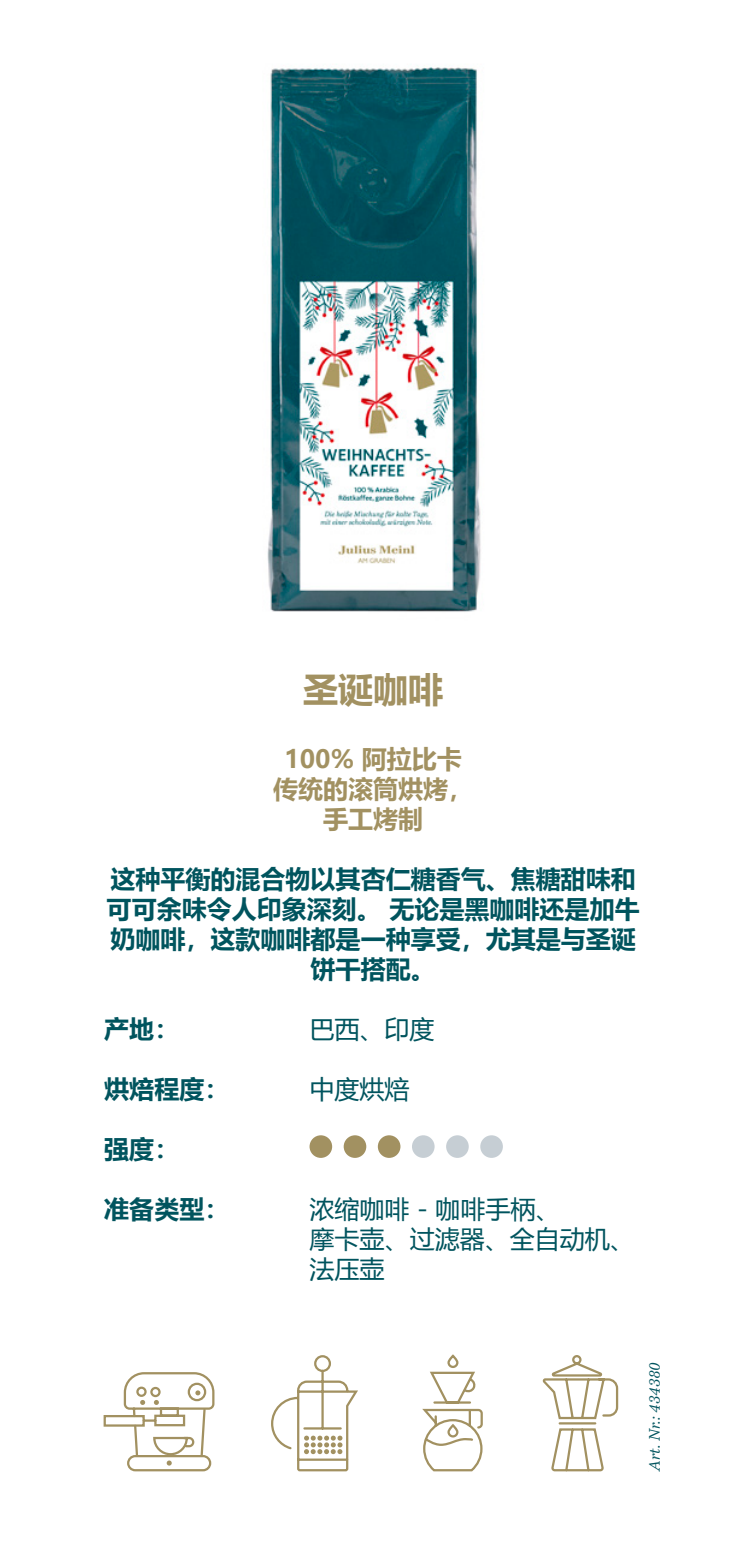
<style>
.page{position:relative;width:745px;height:1560px;background:#fff}
.page>*{position:absolute;margin:0;border:0;box-sizing:border-box;transform-origin:0 0}
.t1{font:700 35px "Microsoft Ya Hei";color:#a29161}
.t2{font:700 25px/30px "Microsoft Ya Hei";color:#00545e;text-align:center}
.t3{font:25px/30px "Microsoft Ya Hei";color:#00545e}
.t4{font:700 25px/30px "Microsoft Ya Hei";color:#a29161;text-align:center}
.t5{font:italic 15px "Bressay";color:#00545e}
</style>
<div class="page">
<div style="left:309px;top:1135px;width:23px;height:22px;background:#a29161;border-radius:50%"></div>
<div style="left:343px;top:1135px;width:23px;height:22px;background:#a29161;border-radius:50%"></div>
<div style="left:377px;top:1135px;width:23px;height:22px;background:#a29161;border-radius:50%"></div>
<div style="left:411px;top:1135px;width:23px;height:22px;background:#c6ced4;border-radius:50%"></div>
<div style="left:446px;top:1135px;width:22px;height:22px;background:#c6ced4;border-radius:50%"></div>
<div style="left:480px;top:1135px;width:22px;height:22px;background:#c6ced4;border-radius:50%"></div>
<svg style="left:271px;top:1355px;width:87px;height:117px"></svg>
<svg style="left:422px;top:1355px;width:61px;height:117px"></svg>
<svg style="left:542px;top:1355px;width:77px;height:117px"></svg>
<svg style="left:103px;top:1372px;width:112px;height:100px"></svg>
<img style="left:267px;top:64px;width:214px;height:548px">
<h1 class="t1" style="left:303px;top:664px;width:141px">圣诞咖啡</h1>
<p class="t4" style="left:273px;top:742px;width:201px">100% 阿拉比卡传统的滚筒烘烤，手工烤制</p>
<p class="t2" style="left:107px;top:862px;width:534px">这种平衡的混合物以其杏仁糖香气、焦糖甜味和可可余味令人印象深刻。 无论是黑咖啡还是加牛奶咖啡，这款咖啡都是一种享受，尤其是与圣诞饼干搭配。</p>
<p class="t2" style="left:104px;top:1012px;width:76px">产地：</p>
<p class="t3" style="left:309px;top:1012px;width:127px">巴西、印度</p>
<p class="t2" style="left:104px;top:1072px;width:126px">烘焙程度：</p>
<p class="t3" style="left:309px;top:1072px;width:102px">中度烘焙</p>
<p class="t2" style="left:104px;top:1132px;width:76px">强度：</p>
<p class="t2" style="left:104px;top:1192px;width:126px">准备类型：</p>
<p class="t3" style="left:309px;top:1192px;width:326px">浓缩咖啡 - 咖啡手柄、<br>摩卡壶、过滤器、全自动机、法压壶</p>
<p class="t5" style="left:645px;top:1470px;width:110px;rotate:-90deg">Art. Nr.: 434380</p>
</div>
